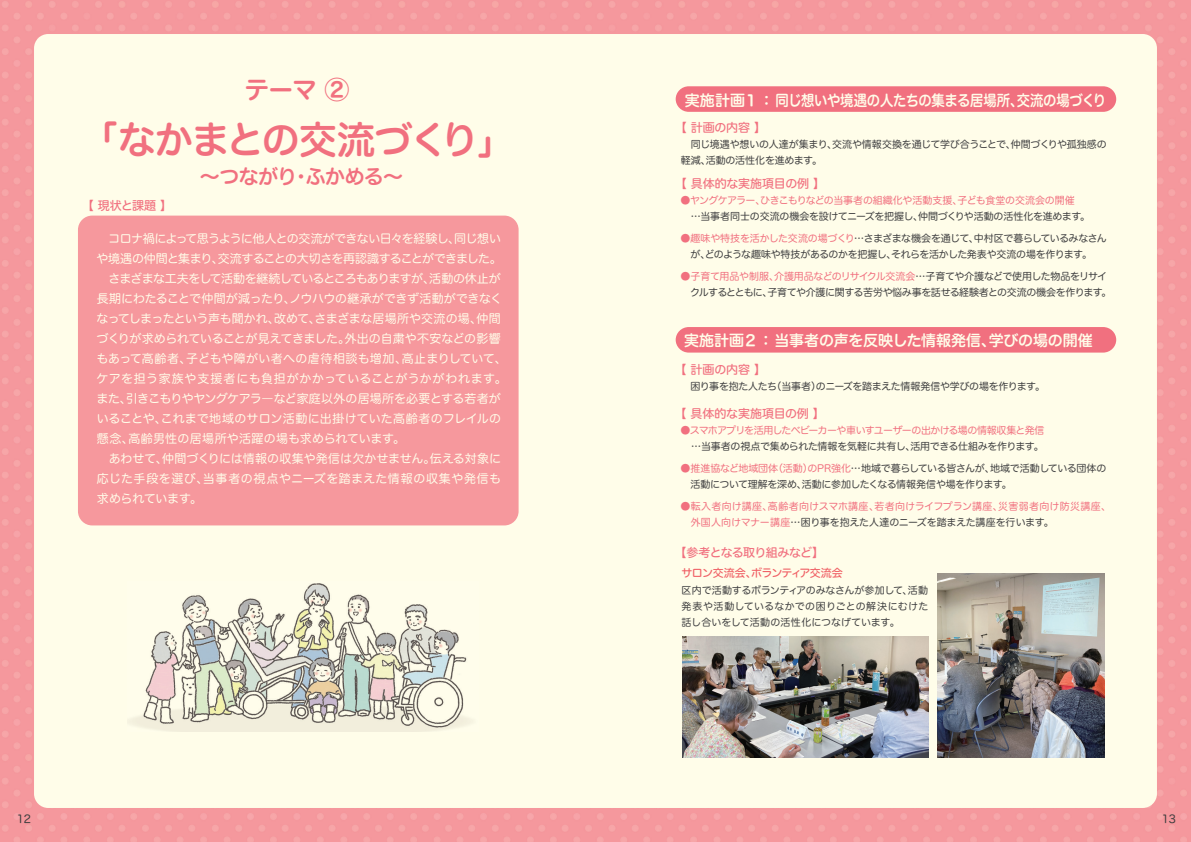
<style>
.page{position:relative;width:1191px;height:842px;background:#fff}
.page>*{position:absolute;margin:0;border:0;box-sizing:border-box;transform-origin:0 0}
.t1{font:38px "Hira Maru Std W6";letter-spacing:-.045em;color:#f1707f}
.t2{font:24.9px "Hira Maru Std W6";color:#f1707f}
.t3{font:20px "Hira Maru Std W6";letter-spacing:-.03em;color:#f1707f}
.t4{font:15px "Hira Maru Std W6";letter-spacing:-.01em;color:#fffde9}
.t5{font:12px/20px "Hira Maru Std W4";letter-spacing:-.01em;color:#fffde9}
.t6{font:12px "Hira Maru Std W5";letter-spacing:-.02em;color:#f1707f}
.t7{font:12px "Hira Maru Std W5";letter-spacing:-.06em;color:#f1707f}
.t8{font:11px "Hira Maru Std W5";letter-spacing:-.045em;color:#f06166}
.t9{font:11px "Hira Maru Std W4";color:#3e3e3f}
.t10{font:10px/16px "Hira Maru Std W4";letter-spacing:-.025em;color:#3e3e3f}
.t11{font:10px/16px "Hira Maru Std W4";color:#f1707f}
.t12{font:10px "Hira Maru Std W4";letter-spacing:-.025em;color:#f1707f}
.t13{font:10px "Hira Maru Std W4";letter-spacing:-.075em;color:#f1707f}
.s1{color:#f1707f}
.s2{color:#3e3e3f}
</style>
<div class="page">
<img style="left:0;top:0;width:1191px;height:842px">
<div style="left:34px;top:34px;width:1123px;height:774px;background:#fffde9;border-radius:14px"></div>
<div style="left:675px;top:86px;width:441px;height:26px;background:#f1707f;border-radius:13px"></div>
<div style="left:675px;top:327px;width:441px;height:26px;background:#f1707f;border-radius:13px"></div>
<img style="left:682px;top:636px;width:246px;height:121px">
<img style="left:937px;top:573px;width:167px;height:184px">
<div style="left:78px;top:216px;width:440px;height:309px;background:#f6989d;border-radius:14px"></div>
<img style="left:129px;top:583px;width:342px;height:148px">
<h2 class="t2" style="left:244px;top:71px;width:106px">テーマ ②</h2>
<h1 class="t1" style="left:81px;top:112px;width:435px">「なかまとの交流づくり」</h1>
<h3 class="t3" style="left:200px;top:161px;width:204px">～つながり・ふかめる～</h3>
<p class="t6" style="left:82px;top:197px;width:92px">【 現状と課題 】</p>
<p class="t5" style="left:96px;top:228px;width:412px">　コロナ禍によって思うように他人との交流ができない日々を経験し、同じ想いや境遇の仲間と集まり、交流することの大切さを再認識することができました。　さまざまな工夫をして活動を継続しているところもありますが、活動の休止が長期にわたることで仲間が減ったり、ノウハウの継承ができず活動ができなくなってしまったという声も聞かれ、改めて、さまざまな居場所や交流の場、仲間づくりが求められていることが見えてきました。外出の自粛や不安などの影響もあって高齢者、子どもや障がい者への虐待相談も増加、高止まりしていて、ケアを担う家族や支援者にも負担がかかっていることがうかがわれます。また、引きこもりやヤングケアラ―など家庭以外の居場所を必要とする若者がいることや、これまで地域のサロン活動に出掛けていた高齢者のフレイルの懸念、高齢男性の居場所や活躍の場も求められています。<br>　あわせて、仲間づくりには情報の収集や発信は欠かせません。伝える対象に応じた手段を選び、当事者の視点やニーズを踏まえた情報の収集や発信も求められています。</p>
<p class="t9" style="left:17px;top:811px;width:16px">12</p>
<h3 class="t4" style="left:685px;top:89px;width:423px">実施計画１ ： 同じ想いや境遇の人たちの集まる居場所、交流の場づくり</h3>
<p class="t6" style="left:674px;top:119px;width:93px">【 計画の内容 】</p>
<p class="t10" style="left:680px;top:137px;width:428px">　同じ境遇や想いの人達が集まり、交流や情報交換を通じて学び合うことで、仲間づくりや孤独感の軽減、活動の活性化を進めます。</p>
<p class="t6" style="left:674px;top:175px;width:152px">【 具体的な実施項目の例 】</p>
<p class="t12" style="left:680px;top:193px;width:396px">●ヤングケアラー、ひきこもりなどの当事者の組織化や活動支援、子ども食堂の交流会の開催</p>
<p class="t10" style="left:680px;top:209px;width:411px">　…当事者同士の交流の機会を設けてニーズを把握し、仲間づくりや活動の活性化を進めます。</p>
<p class="t10" style="left:680px;top:231px;width:428px;text-align:center"><span class="s1">●趣味や特技を活かした交流の場づくり</span>…さまざまな機会を通じて、中村区で暮らしているみなさんが、どのような趣味や特技があるのかを把握し、それらを活かした発表や交流の場を作ります。</p>
<p class="t10" style="left:690px;top:269px;width:423px;text-indent:-10px"><span class="s1">●子育て用品や制服、介護用品などのリサイクル交流会</span>…子育てや介護などで使用した物品をリサイクルするとともに、子育てや介護に関する苦労や悩み事を話せる経験者との交流の機会を作ります。</p>
<h3 class="t4" style="left:684px;top:329px;width:410px">実施計画２ ： 当事者の声を反映した情報発信、学びの場の開催</h3>
<p class="t6" style="left:674px;top:360px;width:93px">【 計画の内容 】</p>
<p class="t10" style="left:690px;top:378px;width:356px">困り事を抱た人たち（当事者）のニーズを踏まえた情報発信や学びの場を作ります。</p>
<p class="t6" style="left:674px;top:405px;width:152px">【 具体的な実施項目の例 】</p>
<p class="t13" style="left:680px;top:423px;width:366px">●スマホアプリを活用したベビーカーや車いすユーザーの出かける場の情報収集と発信</p>
<p class="t10" style="left:691px;top:438px;width:354px">…当事者の視点で集められた情報を気軽に共有し、活用できる仕組みを作ります。</p>
<p class="t10" style="left:680px;top:460px;width:427px"><span class="s1">●推進協など地域団体（活動）のPR強化</span>…地域で暮らしている皆さんが、地域で活動している団体の　活動について理解を深め、活動に参加したくなる情報発信や場を作ります。</p>
<p class="t11" style="left:680px;top:498px;width:432px">●転入者向け講座、高齢者向けスマホ講座、若者向けライフプラン講座、災害弱者向け防災講座、　外国人向けマナー講座<span class="s2">…困り事を抱えた人達のニーズを踏まえた講座を行います。</span></p>
<p class="t7" style="left:674px;top:543px;width:151px">【参考となる取り組みなど】</p>
<p class="t8" style="left:681px;top:565px;width:163px">サロン交流会、ボランティア交流会</p>
<p class="t10" style="left:681px;top:582px;width:248px;text-align:justify">区内で活動するボランティアのみなさんが参加して、活動発表や活動しているなかでの困りごとの解決にむけた話し合いをして活動の活性化につなげています。</p>
<p class="t9" style="left:1161px;top:811px;width:16px">13</p>
</div>
